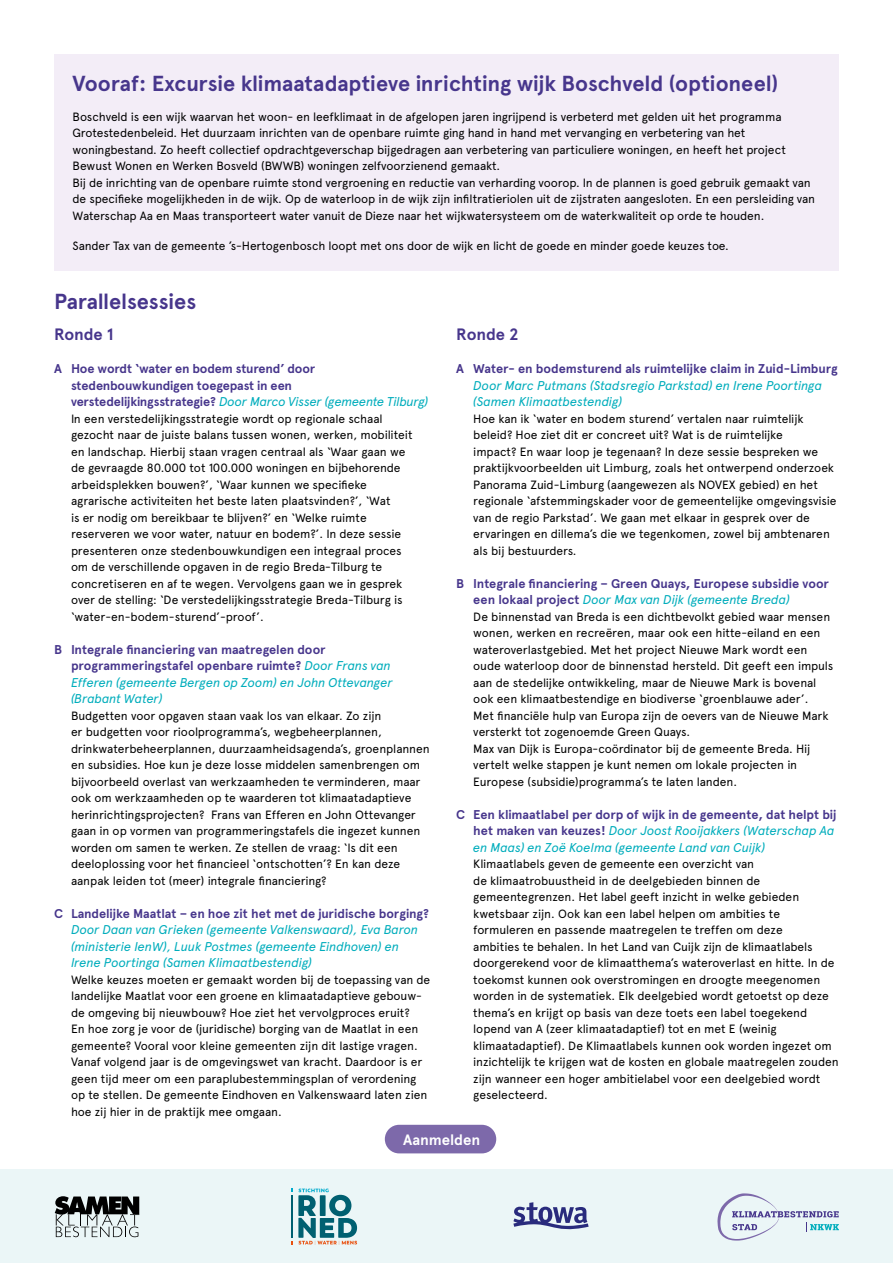
<style>
.page{position:relative;width:893px;height:1263px;background:#fff}
.page>*{position:absolute;margin:0;border:0;box-sizing:border-box;transform-origin:0 0}
.Opsomming_2{font:700 21.75px "Apercu Pro";color:#47368c}
.Platte_tekst_Sessies{font:700 21.75px "Apercu Pro";letter-spacing:-.005em;color:#47368c}
.Tussenkop{font:700 16.5px "Apercu Pro";letter-spacing:-.01em;color:#47368c}
.t1{font:700 15px "Apercu Pro";letter-spacing:-.005em;color:#fff}
.opsomming_sessies{font:italic 12.75px/16.5px "Apercu Pro";letter-spacing:-.015em;color:#00adbc}
.opsomming_sessies-2{font:700 12.75px/16.5px "Apercu Pro";letter-spacing:-.005em;color:#47368c}
.Platte_tekst_Sessies-2{font:12px/16.5px "Apercu Pro";letter-spacing:-.01em;color:#000}
.Platte_tekst_2{font:12px/16.5px "Apercu Pro";letter-spacing:-.015em;color:#000}
.s1{font-weight:700;font-style:normal;color:#47368c}
.s2{font-weight:400;font-style:italic;color:#00adbc}
</style>
<div class="page">
<div style="left:385px;top:1125px;width:111px;height:28px;background:#7d69aa;border-radius:14px"></div>
<div style="left:0;top:1169px;width:893px;height:94px;background:#ebf6f7"></div>
<svg style="left:298px;top:1188px;width:59px;height:57px"></svg>
<hr style="left:291px;top:1195px;width:1px;height:43px;background:#006071">
<svg style="left:55px;top:1196px;width:84px;height:41px"></svg>
<svg style="left:513px;top:1202px;width:76px;height:28px"></svg>
<svg style="left:717px;top:1193px;width:122px;height:47px"></svg>
<div style="left:54px;top:54px;width:785px;height:216px;background:#f3edf7"></div>
<p class="Opsomming_2" style="left:73px;top:67px;width:707px">Vooraf: Excursie klimaatadaptieve inrichting wijk Boschveld (optioneel)</p>
<p class="Platte_tekst_2" style="left:73px;top:107px;width:715px">Boschveld is een wijk waarvan het woon- en leefklimaat in de afgelopen jaren ingrijpend is verbeterd met gelden uit het programma Grotestedenbeleid. Het duurzaam inrichten van de openbare ruimte ging hand in hand met vervanging en verbetering van het woningbestand. Zo heeft collectief opdrachtgeverschap bijgedragen aan verbetering van particuliere woningen, en heeft het project Bewust Wonen en Werken Bosveld (BWWB) woningen zelfvoorzienend gemaakt.</p>
<p class="Platte_tekst_2" style="left:73px;top:173px;width:744px">Bij de inrichting van de openbare ruimte stond vergroening en reductie van verharding voorop. In de plannen is goed gebruik gemaakt van de specifieke mogelijkheden in de wijk. Op de waterloop in de wijk zijn infiltratieriolen uit de zijstraten aangesloten. En een persleiding van<br>Waterschap Aa en Maas transporteert water vanuit de Dieze naar het wijkwatersysteem om de waterkwaliteit op orde te houden.</p>
<p class="Platte_tekst_2" style="left:73px;top:236px;width:658px">Sander Tax van de gemeente ’s-Hertogenbosch loopt met ons door de wijk en licht de goede en minder goede keuzes toe.</p>
<p class="Platte_tekst_Sessies" style="left:54px;top:285px;width:144px">Parallelsessies</p>
<p class="Tussenkop" style="left:456px;top:322px;width:64px">Ronde 2</p>
<p class="opsomming_sessies" style="left:473px;top:360px;width:366px;text-indent:-17px"><span class="s1">A Water- en bodemsturend als ruimtelijke claim in Zuid-Limburg<br></span>Door Marc Putmans (Stadsregio Parkstad) en Irene Poortinga (Samen Klimaatbestendig)</p>
<p class="Platte_tekst_Sessies-2" style="left:473px;top:409px;width:365px">Hoe kan ik ‘water en bodem sturend’ vertalen naar ruimtelijk beleid? Hoe ziet dit er concreet uit? Wat is de ruimtelijke<br>impact? En waar loop je tegenaan? In deze sessie bespreken we praktijkvoorbeelden uit Limburg, zoals het ontwerpend onderzoek Panorama Zuid-Limburg (aangewezen als NOVEX gebied) en het regionale ‘afstemmingskader voor de gemeentelijke omgevingsvisie van de regio Parkstad’. We gaan met elkaar in gesprek over de ervaringen en dillema’s die we tegenkomen, zowel bij ambtenaren als bij bestuurders.</p>
<p class="opsomming_sessies-2" style="left:473px;top:575px;width:357px;text-indent:-17px">B Integrale financiering – Green Quays, Europese subsidie voor een lokaal project <span class="s2">Door Max van Dijk (gemeente Breda)</span></p>
<p class="Platte_tekst_Sessies-2" style="left:473px;top:607px;width:362px">De binnenstad van Breda is een dichtbevolkt gebied waar mensen wonen, werken en recreëren, maar ook een hitte-eiland en een wateroverlastgebied. Met het project Nieuwe Mark wordt een oude waterloop door de binnenstad hersteld. Dit geeft een impuls aan de stedelijke ontwikkeling, maar de Nieuwe Mark is bovenal ook een klimaatbestendige en biodiverse ‘groenblauwe ader’.<br>Met financiële hulp van Europa zijn de oevers van de Nieuwe Mark versterkt tot zogenoemde Green Quays.</p>
<p class="Platte_tekst_Sessies-2" style="left:473px;top:739px;width:339px">Max van Dijk is Europa-coördinator bij de gemeente Breda. Hij vertelt welke stappen je kunt nemen om lokale projecten in<br>Europese (subsidie)programma’s te laten landen.</p>
<p class="opsomming_sessies" style="left:473px;top:805px;width:365px;text-indent:-17px"><span class="s1">C Een klimaatlabel per dorp of wijk in de gemeente, dat helpt bij het maken van keuzes!</span> Door Joost Rooijakkers (Waterschap Aa en Maas) en Zoë Koelma (gemeente Land van Cuijk)</p>
<p class="Platte_tekst_Sessies-2" style="left:473px;top:855px;width:367px">Klimaatlabels geven de gemeente een overzicht van<br>de klimaatrobuustheid in de deelgebieden binnen de gemeentegrenzen. Het label geeft inzicht in welke gebieden kwetsbaar zijn. Ook kan een label helpen om ambities te formuleren en passende maatregelen te treffen om deze<br>ambities te behalen. In het Land van Cuijk zijn de klimaatlabels doorgerekend voor de klimaatthema’s wateroverlast en hitte. In de toekomst kunnen ook overstromingen en droogte meegenomen worden in de systematiek. Elk deelgebied wordt getoetst op deze thema’s en krijgt op basis van deze toets een label toegekend lopend van A (zeer klimaatadaptief) tot en met E (weinig klimaatadaptief). De Klimaatlabels kunnen ook worden ingezet om inzichtelijk te krijgen wat de kosten en globale maatregelen zouden zijn wanneer een hoger ambitielabel voor een deelgebied wordt geselecteerd.</p>
<p class="Tussenkop" style="left:54px;top:322px;width:61px">Ronde 1</p>
<p class="opsomming_sessies-2" style="left:71px;top:360px;width:359px;text-indent:-17px">A Hoe wordt ‘water en bodem sturend’ door stedenbouwkundigen toegepast in een verstedelijkingsstrategie? <span class="s2">Door Marco Visser (gemeente Tilburg)</span></p>
<p class="Platte_tekst_Sessies-2" style="left:71px;top:409px;width:343px">In een verstedelijkingsstrategie wordt op regionale schaal gezocht naar de juiste balans tussen wonen, werken, mobiliteit en landschap. Hierbij staan vragen centraal als ‘Waar gaan we de gevraagde 80.000 tot 100.000 woningen en bijbehorende arbeidsplekken bouwen?’, ‘Waar kunnen we specifieke agrarische activiteiten het beste laten plaatsvinden?’, ‘Wat<br>is er nodig om bereikbaar te blijven?’ en ‘Welke ruimte reserveren we voor water, natuur en bodem?’. In deze sessie presenteren onze stedenbouwkundigen een integraal proces om de verschillende opgaven in de regio Breda-Tilburg te concretiseren en af te wegen. Vervolgens gaan we in gesprek over de stelling: ‘De verstedelijkingsstrategie Breda-Tilburg is ‘water-en-bodem-sturend’-proof’.</p>
<p class="opsomming_sessies-2" style="left:71px;top:641px;width:323px;text-indent:-17px">B Integrale financiering van maatregelen door programmeringstafel openbare ruimte? <span class="s2">Door Frans van Efferen (gemeente Bergen op Zoom) en John Ottevanger (Brabant Water)</span></p>
<p class="Platte_tekst_Sessies-2" style="left:71px;top:706px;width:360px">Budgetten voor opgaven staan vaak los van elkaar. Zo zijn<br>er budgetten voor rioolprogramma’s, wegbeheerplannen, drinkwaterbeheerplannen, duurzaamheidsagenda’s, groenplannen en subsidies. Hoe kun je deze losse middelen samenbrengen om bijvoorbeeld overlast van werkzaamheden te verminderen, maar ook om werkzaamheden op te waarderen tot klimaatadaptieve herinrichtingsprojecten? Frans van Efferen en John Ottevanger gaan in op vormen van programmeringstafels die ingezet kunnen worden om samen te werken. Ze stellen de vraag: ‘Is dit een deeloplossing voor het financieel ‘ontschotten’? En kan deze aanpak leiden tot (meer) integrale financiering?</p>
<p class="opsomming_sessies" style="left:71px;top:904px;width:359px;text-indent:-17px"><span class="s1">C Landelijke Maatlat – en hoe zit het met de juridische borging?<br></span>Door Daan van Grieken (gemeente Valkenswaard), Eva Baron (ministerie IenW), Luuk Postmes (gemeente Eindhoven) en Irene Poortinga (Samen Klimaatbestendig)</p>
<p class="Platte_tekst_Sessies-2" style="left:71px;top:970px;width:361px">Welke keuzes moeten er gemaakt worden bij de toepassing van de landelijke Maatlat voor een groene en klimaatadaptieve gebouw&shy;de omgeving bij nieuwbouw? Hoe ziet het vervolgproces eruit?<br>En hoe zorg je voor de (juridische) borging van de Maatlat in een gemeente? Vooral voor kleine gemeenten zijn dit lastige vragen.<br>Vanaf volgend jaar is de omgevingswet van kracht. Daardoor is er geen tijd meer om een paraplubestemmingsplan of verordening op te stellen. De gemeente Eindhoven en Valkenswaard laten zien hoe zij hier in de praktijk mee omgaan.</p>
<p class="t1" style="left:403px;top:1128px;width:78px">Aanmelden</p>
</div>
